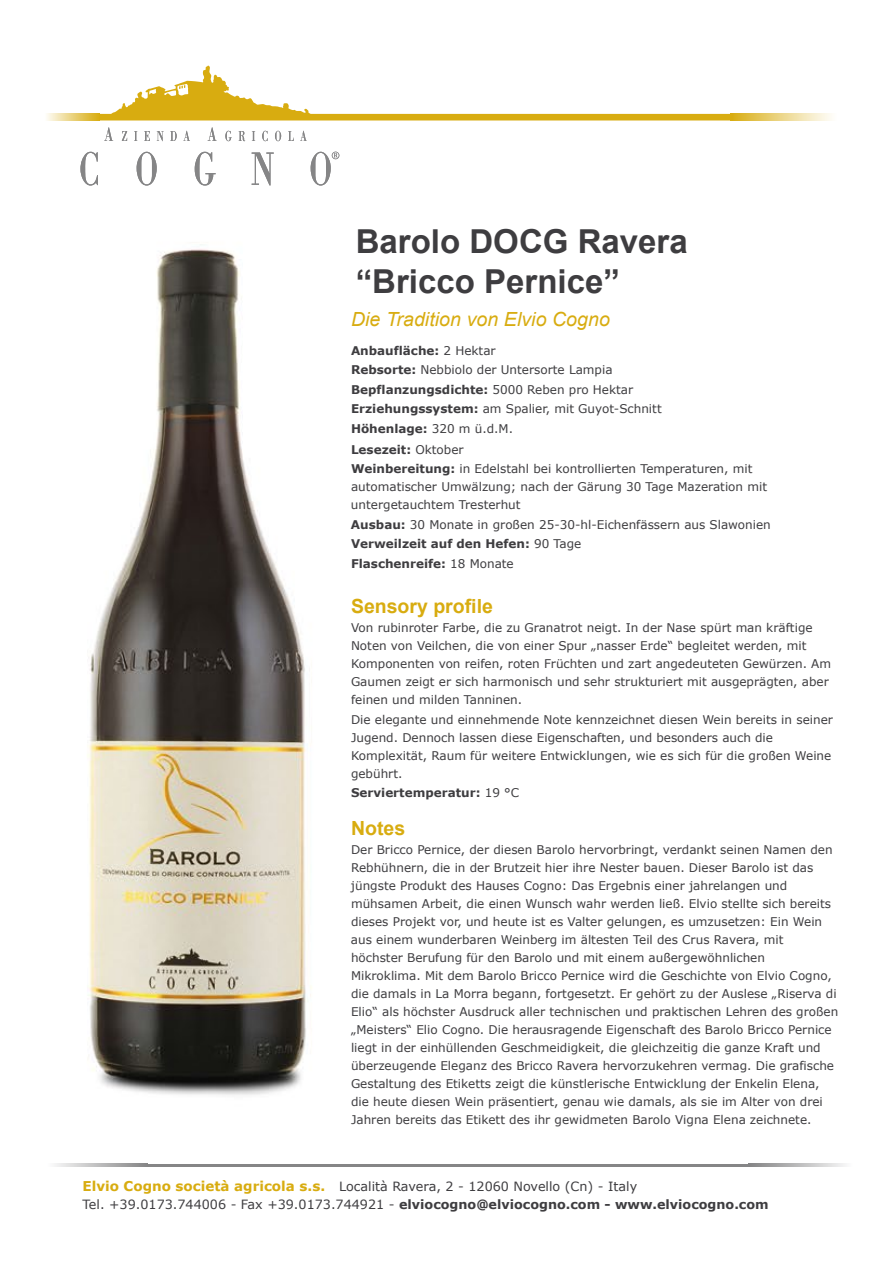
<style>
.page{position:relative;width:893px;height:1263px;background:#fff}
.page>*{position:absolute;margin:0;border:0;box-sizing:border-box;transform-origin:0 0}
.t1{font:700 33px/39.6px "Arial";color:#3e3d40}
.t2{font:italic 19.5px "Arial";letter-spacing:.005em;color:#d8ac10}
.t3{font:700 19.5px "Arial";color:#d8ac10}
.t4{font:12.75px/18px "Verdana";color:#3e3d40}
.t5{font:12px/18px "Verdana";color:#3e3d40}
.t6{font:700 12px "Verdana";color:#3e3d40}
.s1{font-weight:700}
.s2{font-weight:400}
.s3{font-weight:700;font-size:13.5px;color:#d8ac10}
</style>
<div class="page">
<img style="left:47px;top:65px;width:648px;height:1099px">
<svg style="left:47px;top:114px;width:52px;height:6px"></svg>
<svg style="left:733px;top:114px;width:98px;height:6px"></svg>
<hr style="left:145px;top:1164px;width:605px;height:3px;background:#858586">
<svg style="left:55px;top:1164px;width:90px;height:3px"></svg>
<svg style="left:750px;top:1164px;width:95px;height:3px"></svg>
<svg style="left:80px;top:152px;width:18px;height:34px"></svg>
<svg style="left:137px;top:152px;width:20px;height:34px"></svg>
<svg style="left:195px;top:152px;width:21px;height:34px"></svg>
<svg style="left:252px;top:152px;width:22px;height:33px"></svg>
<svg style="left:104px;top:127px;width:9px;height:14px"></svg>
<svg style="left:122px;top:131px;width:5px;height:10px"></svg>
<svg style="left:134px;top:131px;width:3px;height:10px"></svg>
<svg style="left:144px;top:131px;width:6px;height:10px"></svg>
<svg style="left:157px;top:131px;width:7px;height:10px"></svg>
<svg style="left:170px;top:131px;width:7px;height:10px"></svg>
<svg style="left:183px;top:131px;width:7px;height:10px"></svg>
<svg style="left:208px;top:127px;width:8px;height:14px"></svg>
<svg style="left:225px;top:131px;width:7px;height:10px"></svg>
<svg style="left:239px;top:131px;width:6px;height:10px"></svg>
<svg style="left:252px;top:131px;width:3px;height:10px"></svg>
<svg style="left:262px;top:131px;width:6px;height:10px"></svg>
<svg style="left:275px;top:131px;width:6px;height:10px"></svg>
<svg style="left:288px;top:131px;width:6px;height:10px"></svg>
<svg style="left:300px;top:131px;width:7px;height:10px"></svg>
<svg style="left:311px;top:152px;width:28px;height:34px"></svg>
<svg style="left:99px;top:66px;width:634px;height:54px"></svg>
<h1 class="t1" style="left:356px;top:223px;width:333px">Barolo DOCG Ravera “Bricco Pernice”</h1>
<h2 class="t2" style="left:351px;top:307px;width:260px">Die Tradition von Elvio Cogno</h2>
<p class="t5" style="left:351px;top:341px;width:312px;line-height:19.5px"><span class="s1">Anbaufläche:</span> 2 Hektar<br><span class="s1">Rebsorte:</span> Nebbiolo der Untersorte Lampia <span class="s1">Bepflanzungsdichte:</span> 5000 Reben pro Hektar <span class="s1">Erziehungssystem:</span> am Spalier, mit Guyot-Schnitt <span class="s1">Höhenlage:</span> 320 m ü.d.M.</p>
<p class="t5" style="left:351px;top:440px;width:403px;line-height:19.5px"><span class="s1">Lesezeit:</span> Oktober<br><span class="s1">Weinbereitung:</span> in Edelstahl bei kontrollierten Temperaturen, mit</p>
<p class="t5" style="left:351px;top:478px;width:418px">automatischer Umwälzung; nach der Gärung 30 Tage Mazeration mit untergetauchtem Tresterhut</p>
<p class="t5" style="left:351px;top:515px;width:421px;line-height:19.5px"><span class="s1">Ausbau:</span> 30 Monate in großen 25-30-hl-Eichenfässern aus Slawonien<br><span class="s1">Verweilzeit auf den Hefen:</span> 90 Tage<br><span class="s1">Flaschenreife:</span> 18 Monate</p>
<h2 class="t3" style="left:351px;top:593px;width:143px">Sensory profile</h2>
<p class="t5" style="left:351px;top:619px;width:482px">Von rubinroter Farbe, die zu Granatrot neigt. In der Nase spürt man kräftige Noten von Veilchen, die von einer Spur „nasser Erde“ begleitet werden, mit Komponenten von reifen, roten Früchten und zart angedeuteten Gewürzen. Am Gaumen zeigt er sich harmonisch und sehr strukturiert mit ausgeprägten, aber feinen und milden Tanninen.</p>
<p class="t5" style="left:351px;top:711px;width:483px">Die elegante und einnehmende Note kennzeichnet diesen Wein bereits in seiner Jugend. Dennoch lassen diese Eigenschaften, und besonders auch die Komplexität, Raum für weitere Entwicklungen, wie es sich für die großen Weine gebührt.</p>
<p class="t6" style="left:351px;top:785px;width:170px">Serviertemperatur: <span class="s2">19 °C</span></p>
<h2 class="t3" style="left:351px;top:815px;width:56px">Notes</h2>
<p class="t5" style="left:351px;top:841px;width:489px">Der Bricco Pernice, der diesen Barolo hervorbringt, verdankt seinen Namen den Rebhühnern, die in der Brutzeit hier ihre Nester bauen. Dieser Barolo ist das jüngste Produkt des Hauses Cogno: Das Ergebnis einer jahrelangen und mühsamen Arbeit, die einen Wunsch wahr werden ließ. Elvio stellte sich bereits dieses Projekt vor, und heute ist es Valter gelungen, es umzusetzen: Ein Wein aus einem wunderbaren Weinberg im ältesten Teil des Crus Ravera, mit höchster Berufung für den Barolo und mit einem außergewöhnlichen<br>Mikroklima. Mit dem Barolo Bricco Pernice wird die Geschichte von Elvio Cogno, die damals in La Morra begann, fortgesetzt. Er gehört zu der Auslese „Riserva di Elio“ als höchster Ausdruck aller technischen und praktischen Lehren des großen „Meisters“ Elio Cogno. Die herausragende Eigenschaft des Barolo Bricco Pernice liegt in der einhüllenden Geschmeidigkeit, die gleichzeitig die ganze Kraft und überzeugende Eleganz des Bricco Ravera hervorzukehren vermag. Die grafische Gestaltung des Etiketts zeigt die künstlerische Entwicklung der Enkelin Elena, die heute diesen Wein präsentiert, genau wie damals, als sie im Alter von drei Jahren bereits das Etikett des ihr gewidmeten Barolo Vigna Elena zeichnete.</p>
<p class="t4" style="left:82px;top:1178px;width:688px"><span class="s3">Elvio Cogno società agricola s.s.</span> Località Ravera, 2 - 12060 Novello (Cn) - Italy<br>Tel. +39.0173.744006 - Fax +39.0173.744921 - <span class="s1">elviocogno@elviocogno.com - www.elviocogno.com</span></p>
</div>
